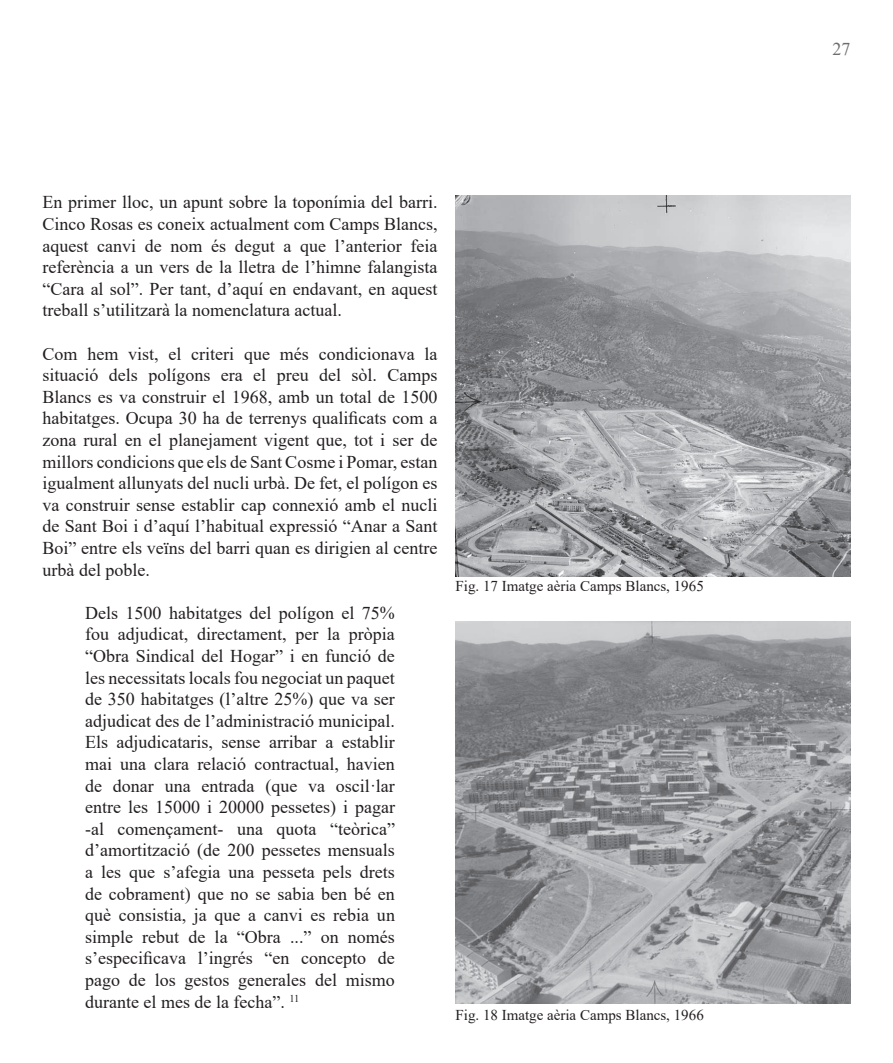
<style>
.page{position:relative;width:893px;height:1063px;background:#fff}
.page>*{position:absolute;margin:0;border:0;box-sizing:border-box;transform-origin:0 0}
.t1{font:18px/21.6px "Times New Roman";color:#231f20;text-align:justify}
.t2{font:18px "Times New Roman";color:#6c6d70}
.t3{font:15px "Times New Roman";color:#231f20}
</style>
<div class="page">
<img style="left:455px;top:196px;width:395px;height:380px">
<img style="left:455px;top:622px;width:395px;height:382px">
<p class="t1" style="left:43px;top:191px;width:396px">En primer lloc, un apunt sobre la toponímia del barri.<br>Cinco Rosas es coneix actualment com Camps Blancs, aquest canvi de nom és degut a que l’anterior feia referència a un vers de la lletra de l’himne falangista “Cara al sol”. Per tant, d’aquí en endavant, en aquest treball s’utilitzarà la nomenclatura actual.</p>
<p class="t1" style="left:43px;top:342px;width:396px">Com hem vist, el criteri que més condicionava la situació dels polígons era el preu del sòl. Camps Blancs es va construir el 1968, amb un total de 1500 habitatges. Ocupa 30 ha de terrenys qualificats com a zona rural en el planejament vigent que, tot i ser de millors condicions que els de Sant Cosme i Pomar, estan igualment allunyats del nucli urbà. De fet, el polígon es va construir sense establir cap connexió amb el nucli de Sant Boi i d’aquí l’habitual expressió “Anar a Sant Boi” entre els veïns del barri quan es dirigien al centre urbà del poble.</p>
<p class="t1" style="left:85px;top:601px;width:311px">Dels 1500 habitatges del polígon el 75% fou adjudicat, directament, per la pròpia “Obra Sindical del Hogar” i en funció de les necessitats locals fou negociat un paquet de 350 habitatges (l’altre 25%) que va ser adjudicat des de l’administració municipal.</p>
<p class="t1" style="left:85px;top:731px;width:311px">Els adjudicataris, sense arribar a establir mai una clara relació contractual, havien de donar una entrada (que va oscil·lar entre les 15000 i 20000 pessetes) i pagar -al començament- una quota “teòrica” d’amortització (de 200 pessetes mensuals a les que s’afegia una pesseta pels drets de cobrament) que no se sabia ben bé en què consistia, ja que a canvi es rebia un simple rebut de la “Obra ...” on només s’especificava l’ingrés “en concepto de pago de los gestos generales del mismo durante el mes de la fecha”. <sup>11</sup></p>
<p class="t3" style="left:455px;top:576px;width:250px">Fig. 17 Imatge aèria Camps Blancs, 1965</p>
<p class="t3" style="left:455px;top:1004px;width:250px">Fig. 18 Imatge aèria Camps Blancs, 1966</p>
<p class="t2" style="left:832px;top:36px;width:19px">27</p>
</div>
